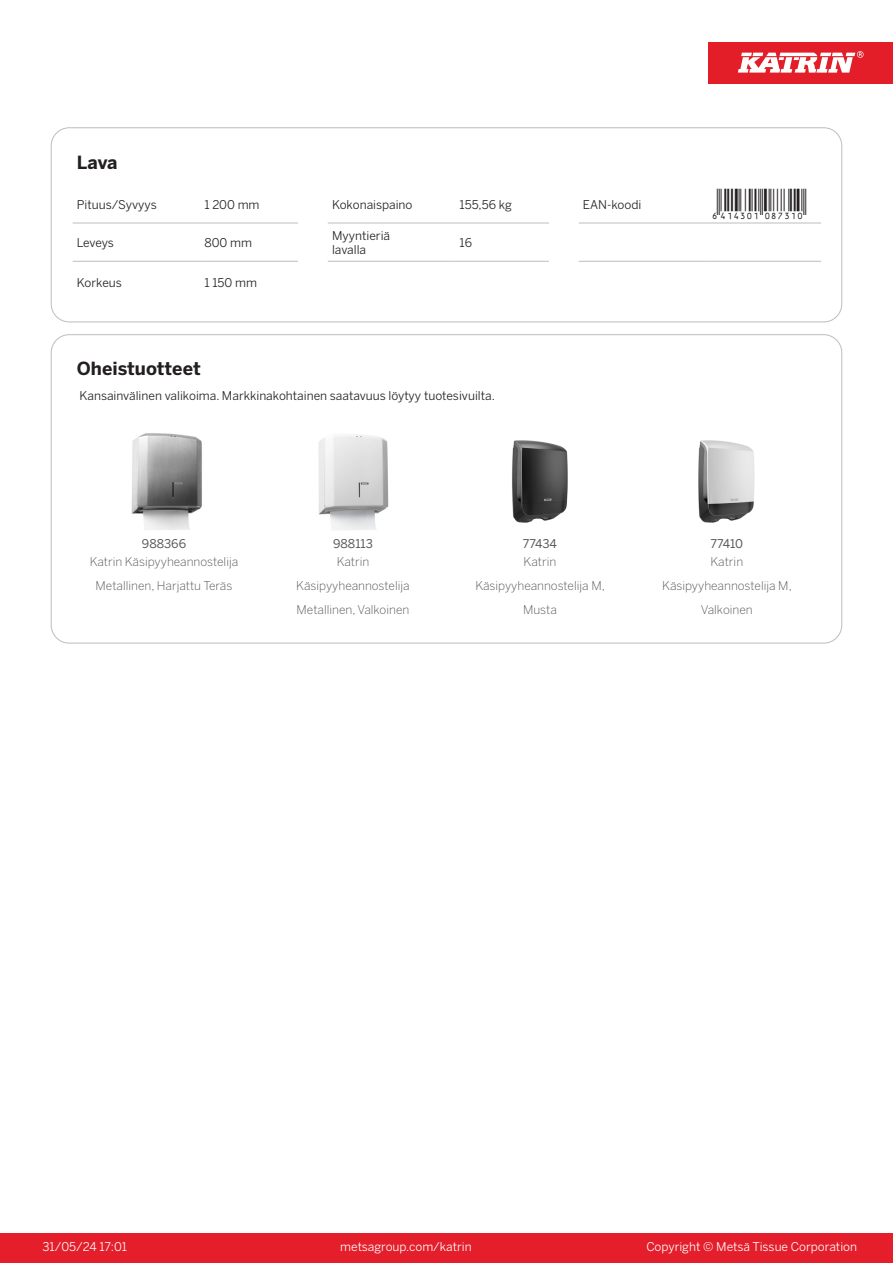
<style>
.page{position:relative;width:893px;height:1263px;background:#fff}
.page>*{position:absolute;margin:0;border:0;box-sizing:border-box;transform-origin:0 0}
.T_EAN{font:30px "Viisas EAN Matala";color:#231f20}
.T_TableHeader{font:700 18px "Benton Sans";color:#231f20}
.T_RelatedName{font:300 12px/24px "Benton Sans";color:#57585a;text-align:center}
.T_TableBody{font:12px "Benton Sans";color:#231f20}
.t1{font:12px "Benton Sans";color:#fff}
.T_RelatedCode{font:12px "Benton Sans";color:#57585a}
</style>
<div class="page">
<div style="left:0;top:1233px;width:893px;height:30px;background:#e41e2b"></div>
<div style="left:708px;top:43px;width:185px;height:41px;background:#e31e28"></div>
<svg style="left:738px;top:51px;width:126px;height:22px"></svg>
<hr style="left:73px;top:223px;width:127px;height:1px;background:#bcbdc0">
<hr style="left:200px;top:223px;width:98px;height:1px;background:#bcbdc0">
<hr style="left:328px;top:223px;width:127px;height:1px;background:#bcbdc0">
<hr style="left:455px;top:223px;width:94px;height:1px;background:#bcbdc0">
<hr style="left:579px;top:223px;width:127px;height:1px;background:#bcbdc0">
<hr style="left:706px;top:223px;width:115px;height:1px;background:#bcbdc0">
<hr style="left:73px;top:261px;width:127px;height:1px;background:#bcbdc0">
<hr style="left:200px;top:261px;width:98px;height:1px;background:#bcbdc0">
<hr style="left:328px;top:261px;width:127px;height:1px;background:#bcbdc0">
<hr style="left:455px;top:261px;width:94px;height:1px;background:#bcbdc0">
<hr style="left:579px;top:261px;width:127px;height:1px;background:#bcbdc0">
<hr style="left:706px;top:261px;width:115px;height:1px;background:#bcbdc0">
<div style="left:51px;top:128px;width:791px;height:194px;border:1px solid #bcbdc0;border-radius:18px"></div>
<img style="left:131px;top:433px;width:71px;height:97px">
<img style="left:318px;top:435px;width:71px;height:95px">
<img style="left:512px;top:440px;width:56px;height:83px">
<img style="left:698px;top:440px;width:57px;height:83px">
<p class="T_TableHeader" style="left:77px;top:151px;width:42px">Lava</p>
<p class="T_TableBody" style="left:77px;top:197px;width:81px">Pituus/Syvyys</p>
<p class="T_TableBody" style="left:204px;top:197px;width:57px">1 200 mm</p>
<p class="T_TableBody" style="left:332px;top:197px;width:82px">Kokonaispaino</p>
<p class="T_TableBody" style="left:460px;top:197px;width:54px">155,56 kg</p>
<p class="T_TableBody" style="left:583px;top:197px;width:60px">EAN-koodi</p>
<p class="T_EAN" style="left:710px;top:188px;width:97px">*6414301087310*</p>
<p class="T_TableBody" style="left:77px;top:235px;width:39px">Leveys</p>
<p class="T_TableBody" style="left:204px;top:235px;width:49px">800 mm</p>
<p class="T_TableBody" style="left:332px;top:228px;width:60px">Myyntieriä</p>
<p class="T_TableBody" style="left:332px;top:243px;width:36px">lavalla</p>
<p class="T_TableBody" style="left:460px;top:235px;width:14px">16</p>
<p class="T_TableBody" style="left:77px;top:276px;width:47px">Korkeus</p>
<p class="T_TableBody" style="left:204px;top:276px;width:54px">1 150 mm</p>
<p class="T_TableHeader" style="left:77px;top:357px;width:125px">Oheistuotteet</p>
<p class="T_TableBody" style="left:80px;top:388px;width:417px">Kansainvälinen valikoima. Markkinakohtainen saatavuus löytyy tuotesivuilta.</p>
<p class="T_RelatedCode" style="left:142px;top:537px;width:46px">988366</p>
<p class="T_RelatedCode" style="left:333px;top:537px;width:41px">988113</p>
<p class="T_RelatedCode" style="left:523px;top:537px;width:36px">77434</p>
<p class="T_RelatedCode" style="left:710px;top:537px;width:34px">77410</p>
<p class="T_RelatedName" style="left:90px;top:550px;width:150px">Katrin Käsipyyheannostelija<br>Metallinen, Harjattu Teräs</p>
<p class="T_RelatedName" style="left:296px;top:550px;width:115px">Katrin<br>Käsipyyheannostelija<br>Metallinen, Valkoinen</p>
<p class="T_RelatedName" style="left:475px;top:550px;width:131px">Katrin<br>Käsipyyheannostelija M,<br>Musta</p>
<p class="T_RelatedName" style="left:662px;top:550px;width:131px">Katrin<br>Käsipyyheannostelija M,<br>Valkoinen</p>
<p class="t1" style="left:43px;top:1239px;width:86px">31/05/24 17:01</p>
<p class="t1" style="left:340px;top:1239px;width:133px">metsagroup.com/katrin</p>
<p class="t1" style="left:646px;top:1239px;width:212px">Copyright © Metsä Tissue Corporation</p>
</div>
